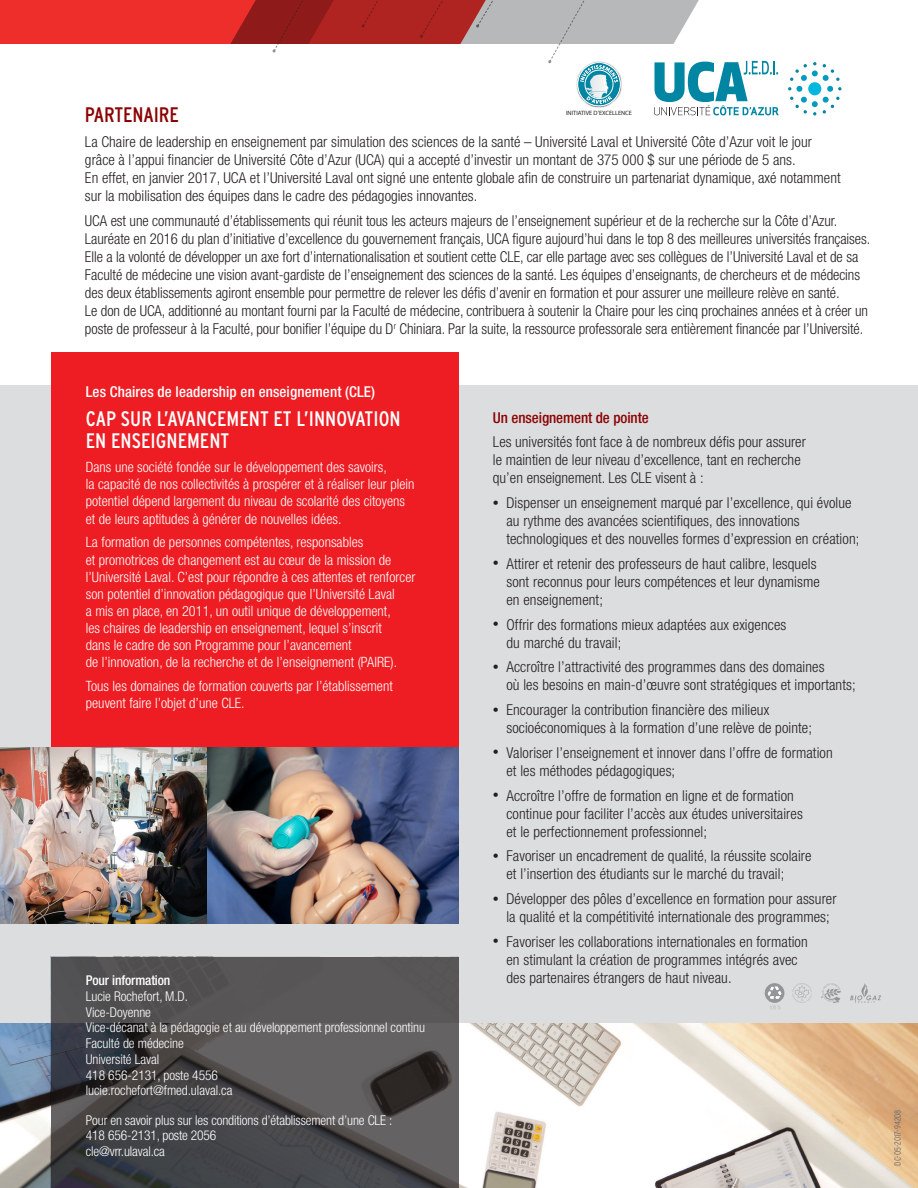
<style>
.page{position:relative;width:918px;height:1188px;background:#fff}
.page>*{position:absolute;margin:0;border:0;box-sizing:border-box;transform-origin:0 0}
.texte_courant{font:condensed 21px/22.5px "Interstate";color:#fff}
.titre_bourgogne-14_p{font:condensed 21px "Interstate";letter-spacing:-.005em;color:#8b0202}
.texte_courant-2{font:300 condensed 15px/18px "Helvetica Neue";letter-spacing:-.005em;color:#231f20}
.puces-10_pt{font:300 condensed 15px/18px "Helvetica Neue";letter-spacing:.005em;color:#231f20}
.texte_courant-3{font:500 condensed 15px "Helvetica Neue";letter-spacing:.005em;color:#fff}
.sous-titre_bourgogne{font:500 condensed 15px "Helvetica Neue";letter-spacing:-.005em;color:#8b0202}
.texte_blanc{font:300 condensed 14.25px/17.1px "Helvetica Neue";color:#fff}
.t1{font:300 condensed 13.5px/15.8px "Helvetica Neue";letter-spacing:-.005em;color:#fff}
.t2{font:500 condensed 13.5px "Helvetica Neue";letter-spacing:-.01em;color:#fff}
.t3{font:300 condensed 9px "Interstate";color:#6c6d70}
.t4{font:6.15px "Myriad Pro";color:#231f20}
.s1{font-size:12px}
</style>
<div class="page">
<img style="left:0;top:1023px;width:918px;height:165px">
<div style="left:0;top:385px;width:918px;height:638px;background:#dcdddf"></div>
<img style="left:51px;top:957px;width:408px;height:231px">
<div style="left:51px;top:352px;width:408px;height:396px;background:#ee1d23"></div>
<svg style="left:765px;top:983px;width:19px;height:20px"></svg>
<svg style="left:766px;top:986px;width:17px;height:23px"></svg>
<svg style="left:821px;top:983px;width:20px;height:20px"></svg>
<svg style="left:792px;top:983px;width:20px;height:20px"></svg>
<svg style="left:850px;top:983px;width:31px;height:20px"></svg>
<img style="left:0;top:748px;width:459px;height:176px">
<svg style="left:0;top:0;width:842px;height:115px"></svg>
<p class="titre_bourgogne-14_p" style="left:85px;top:103px;width:95px">PARTENAIRE</p>
<p class="texte_courant-2" style="left:85px;top:133px;width:757px">La Chaire de leadership en enseignement par simulation des sciences de la santé – Université Laval et Université Côte d’Azur voit le jour grâce à l’appui financier de Université Côte d’Azur (UCA) qui a accepté d’investir un montant de 375 000 $ sur une période de 5 ans.<br>En effet, en janvier 2017, UCA et l’Université Laval ont signé une entente globale afin de construire un partenariat dynamique, axé notamment sur la mobilisation des équipes dans le cadre des pédagogies -innovantes.</p>
<p class="texte_courant-2" style="left:85px;top:211px;width:787px">UCA est une communauté d’établissements qui réunit tous les acteurs majeurs de l’enseignement supérieur et de la recherche sur la Côte d’Azur.<br>Lauréate en 2016 du plan d’initiative d’excellence du gouvernement français, UCA figure aujourd’hui dans le top 8 des meilleures universités françaises.<br>Elle a la volonté de développer un axe fort d’internationalisation et soutient cette CLE, car elle partage avec ses collègues de l’Université Laval et de sa Faculté de médecine une vision avant-gardiste de l’enseignement des sciences de la santé. Les équipes d’enseignants, de chercheurs et de médecins des deux établissements agiront ensemble pour permettre de relever les défis d’avenir en formation et pour assurer une meilleure relève en santé.<br>Le don de UCA, additionné au montant fourni par la Faculté de médecine, contribuera à soutenir la Chaire pour les cinq prochaines années et à créer un poste de professeur à la Faculté, pour bonifier l’équipe du D<sup>r</sup> Chiniara. Par la suite, la ressource professorale sera entièrement financée par l’Université.</p>
<p class="t4" style="left:566px;top:109px;width:67px">INITIATIVE D’EXCELLENCE</p>
<p class="texte_courant-3" style="left:86px;top:382px;width:291px">Les Chaires de leadership en enseignement (CLE)</p>
<p class="texte_courant" style="left:86px;top:407px;width:316px">CAP SUR L’AVANCEMENT ET L’INNOVATION<br>EN ENSEIGNEMENT</p>
<p class="texte_blanc" style="left:86px;top:459px;width:330px">Dans une société fondée sur le développement des savoirs,<br>la capacité de nos collectivités à prospérer et à réaliser leur plein potentiel dépend largement du niveau de scolarité des citoyens et de leurs aptitudes à générer de nouvelles idées.</p>
<p class="texte_blanc" style="left:86px;top:534px;width:331px">La formation de personnes compétentes, responsables<br>et promotrices de changement est au cœur de la mission de l’Université Laval. C’est pour répondre à ces attentes et renforcer son potentiel d’innovation pédagogique que l’Université Laval<br>a mis en place, en 2011, un outil unique de développement,<br>les chaires de leadership en enseignement, lequel s’inscrit<br>dans le cadre de son Programme pour l’avancement<br>de l’innovation, de la recherche et de l’enseignement (PAIRE).</p>
<p class="texte_blanc" style="left:86px;top:677px;width:308px">Tous les domaines de formation couverts par l’établissement peuvent faire l’objet d’une CLE.</p>
<p class="sous-titre_bourgogne" style="left:493px;top:408px;width:157px">Un enseignement de pointe</p>
<p class="texte_courant-2" style="left:493px;top:433px;width:314px">Les universités font face à de nombreux défis pour assurer le maintien de leur niveau d’excellence, tant en recherche qu’en enseignement. Les CLE visent à :</p>
<p class="puces-10_pt" style="left:506px;top:494px;width:354px;text-indent:-14px"><span class="s1">•</span> Dispenser un enseignement marqué par l’excellence, qui évolue au rythme des avancées scientifiques, des innovations technologiques et des nouvelles formes d’expression en création;</p>
<p class="puces-10_pt" style="left:506px;top:554px;width:315px;text-indent:-14px"><span class="s1">•</span> Attirer et retenir des professeurs de haut calibre, lesquels sont reconnus pour leurs compétences et leur dynamisme en enseignement;</p>
<p class="puces-10_pt" style="left:506px;top:615px;width:281px;text-indent:-14px"><span class="s1">•</span> Offrir des formations mieux adaptées aux exigences du marché du travail;</p>
<p class="puces-10_pt" style="left:506px;top:658px;width:351px;text-indent:-14px"><span class="s1">•</span> Accroître l’attractivité des programmes dans des domaines<br>où les besoins en main-d’œuvre sont stratégiques et importants;</p>
<p class="puces-10_pt" style="left:506px;top:701px;width:307px;text-indent:-14px"><span class="s1">•</span> Encourager la contribution financière des milieux socioéconomiques à la formation d’une relève de pointe;</p>
<p class="puces-10_pt" style="left:506px;top:743px;width:328px;text-indent:-14px"><span class="s1">•</span> Valoriser l’enseignement et innover dans l’offre de formation et les méthodes pédagogiques;</p>
<p class="puces-10_pt" style="left:506px;top:786px;width:298px;text-indent:-14px"><span class="s1">•</span> Accroître l’offre de formation en ligne et de formation continue pour faciliter l’accès aux études universitaires et le perfectionnement professionnel;</p>
<p class="puces-10_pt" style="left:506px;top:847px;width:307px;text-indent:-14px"><span class="s1">•</span> Favoriser un encadrement de qualité, la réussite scolaire et l’insertion des étudiants sur le marché du travail;</p>
<p class="puces-10_pt" style="left:493px;top:890px;width:345px;text-align:center"><span class="s1">•</span> Développer des pôles d’excellence en formation pour assurer la qualité et la compétitivité internationale des programmes;</p>
<p class="puces-10_pt" style="left:493px;top:932px;width:316px;text-align:center"><span class="s1">•</span> Favoriser les collaborations internationales en formation en stimulant la création de programmes intégrés avec</p>
<p class="t2" style="left:86px;top:972px;width:86px">Pour information</p>
<p class="puces-10_pt" style="left:506px;top:968px;width:227px">des partenaires étrangers de haut niveau.</p>
<p class="t1" style="left:86px;top:988px;width:341px">Lucie Rochefort, M.D.<br>Vice-Doyenne<br>Vice-décanat à la pédagogie et au développement professionnel continu<br>Faculté de médecine<br>Université Laval<br>418 656-2131, poste 4556<br>lucie.rochefort@fmed.ulaval.ca</p>
<p class="t1" style="left:86px;top:1112px;width:308px">Pour en savoir plus sur les conditions d’établissement d’une CLE :<br>418 656-2131, poste 2056<br>cle@vrr.ulaval.ca</p>
<p class="t3" style="left:893px;top:1166px;width:58px;rotate:-90deg">DC-05-2017-94208</p>
</div>
